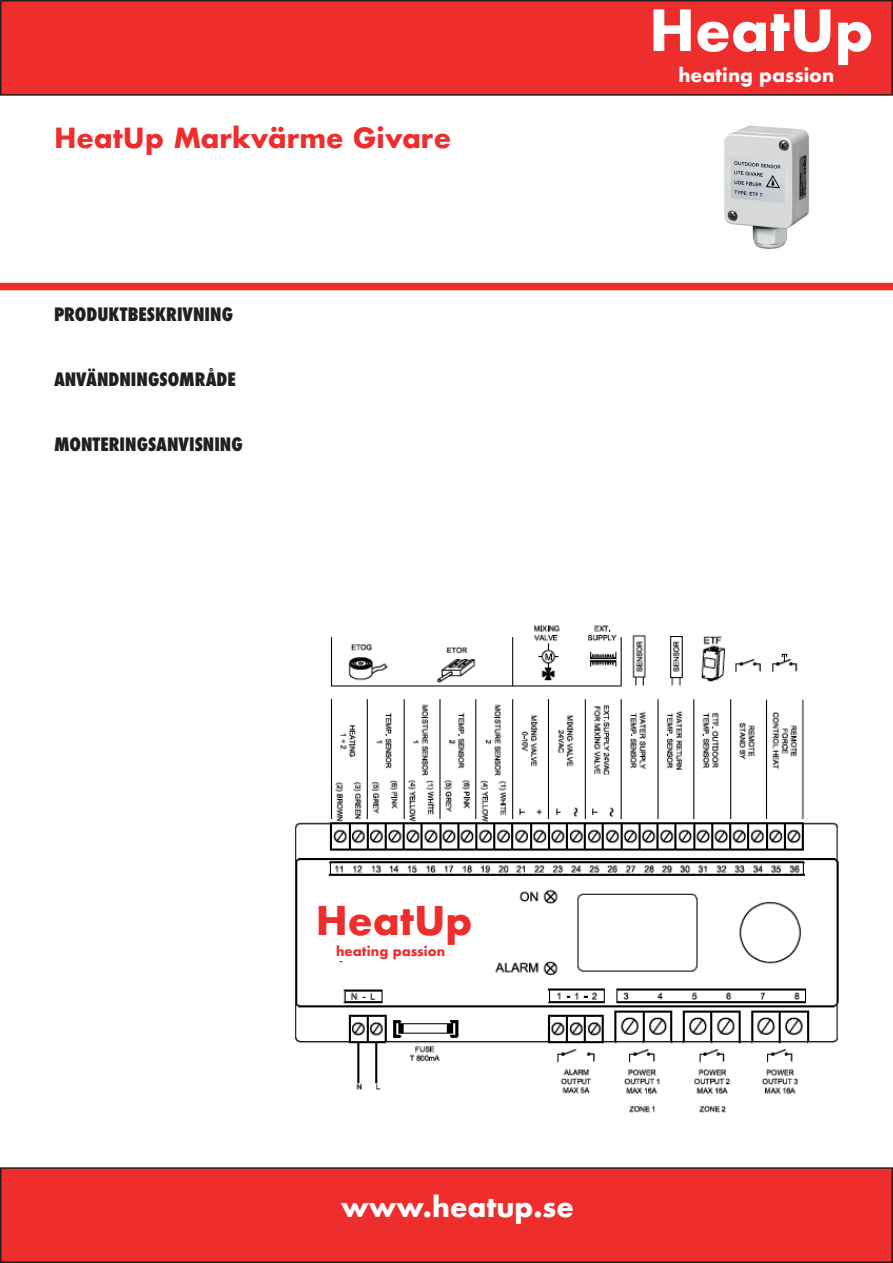
<style>
.page{position:relative;width:893px;height:1263px;background:#fff}
.page>*{position:absolute;margin:0;border:0;box-sizing:border-box;transform-origin:0 0}
.t1{font:700 55.05px "Futura";color:#fff}
.t2{font:700 38.55px "Futura";color:#ee2d2d}
.t3{font:700 27px "Futura";color:#ee2d2d}
.t4{font:700 27px "Futura";color:#fff}
.t5{font:700 18.3px "Futura";color:#fff}
.t6{font:800 condensed 18px "Futura";color:#231f20}
.t7{font:700 12.9px "Futura";color:#ee2d2d}
</style>
<div class="page">
<div style="left:1px;top:1px;width:891px;height:94px;background:#ee2d2d"></div>
<div style="left:0;top:0;width:893px;height:96px;border:2px solid #231f20"></div>
<div style="left:0;top:283px;width:893px;height:7px;background:#ee2d2d"></div>
<div style="left:1px;top:1168px;width:891px;height:94px;background:#ee2d2d"></div>
<div style="left:0;top:1167px;width:893px;height:96px;border:2px solid #231f20"></div>
<img style="left:724px;top:125px;width:85px;height:124px">
<img style="left:295px;top:625px;width:544px;height:488px">
<div style="left:300px;top:904px;width:211px;height:57px;background:#fff"></div>
<h3 class="t3" style="left:54px;top:118px;width:399px">HeatUp Markvärme Givare</h3>
<p class="t6" style="left:54px;top:302px;width:181px">PRODUKTBESKRIVNING</p>
<p class="t6" style="left:54px;top:367px;width:183px">ANVÄNDNINGSOMRÅDE</p>
<p class="t6" style="left:54px;top:432px;width:190px">MONTERINGSANVISNING</p>
<h1 class="t1" style="left:649px;top:-10px;width:226px">HeatUp</h1>
<p class="t5" style="left:678px;top:61px;width:157px">heating passion</p>
<h2 class="t2" style="left:316px;top:892px;width:158px">HeatUp</h2>
<p class="t7" style="left:336px;top:942px;width:111px">heating passion</p>
<h3 class="t4" style="left:341px;top:1187px;width:234px">www.heatup.se</h3>
</div>
